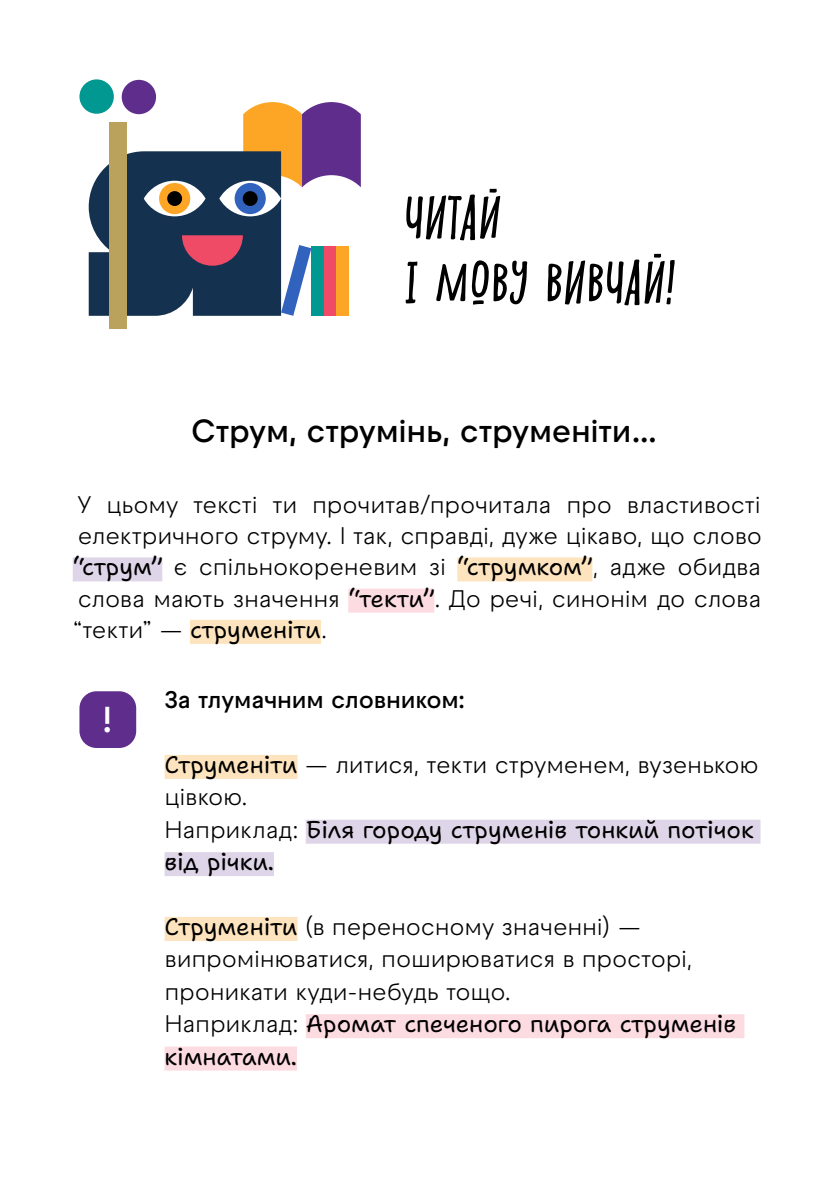
<style>
.page{position:relative;width:840px;height:1191px;background:#fff}
.page>*{position:absolute;margin:0;border:0;box-sizing:border-box;transform-origin:0 0}
.t1{font:italic 52px/65px "Shnobel";letter-spacing:-.02em;color:#000}
.t2{font:600 36px "Raptor V3 Premium";color:#fff}
.t3{font:600 32px "Raptor V3 Premium";letter-spacing:-.01em;color:#000}
.t4{font:24px/31.2px "Raptor V3 Premium";letter-spacing:-.015em;color:#000}
.t5{font:24px/32.4px "Shantell Sans";letter-spacing:-.005em;color:#000}
.t6{font:600 24px "Raptor V3 Premium";letter-spacing:-.01em;color:#000}
.s1{font-family:"Shantell Sans"}
.s2{font-family:"Raptor V3 Premium"}
</style>
<div class="page">
<div style="left:73px;top:557px;width:89px;height:24px;background:#dfd5e8"></div>
<div style="left:457px;top:557px;width:135px;height:24px;background:#fee4be"></div>
<div style="left:348px;top:588px;width:86px;height:24px;background:#fcdbe1"></div>
<div style="left:190px;top:620px;width:131px;height:24px;background:#fee4be"></div>
<div style="left:109px;top:122px;width:17px;height:207px;background:#baa25d"></div>
<div style="left:79px;top:79px;width:35px;height:35px;background:#009891;border-radius:50%"></div>
<div style="left:122px;top:80px;width:34px;height:34px;background:#5f2d8c;border-radius:50%"></div>
<svg style="left:89px;top:102px;width:271px;height:214px"></svg>
<div style="left:336px;top:246px;width:13px;height:70px;background:#fda625"></div>
<div style="left:164px;top:755px;width:133px;height:24px;background:#fee4be"></div>
<div style="left:305px;top:819px;width:455px;height:24px;background:#dfd5e8"></div>
<div style="left:164px;top:852px;width:110px;height:24px;background:#dfd5e8"></div>
<div style="left:164px;top:917px;width:133px;height:24px;background:#fee4be"></div>
<div style="left:305px;top:1014px;width:439px;height:24px;background:#fcdbe1"></div>
<div style="left:164px;top:1046px;width:133px;height:24px;background:#fcdbe1"></div>
<div style="left:79px;top:691px;width:57px;height:57px;background:#5f2d8c;border-radius:17px"></div>
<h1 class="t1" style="left:403px;top:185px;width:272px">ЧИТАЙ<br>І МОВУ ВИВЧАЙ!</h1>
<h3 class="t3" style="left:191px;top:408px;width:467px">Струм, струмінь, струменіти…</h3>
<p class="t4" style="left:73px;top:489px;width:690px;text-align:justify">У цьому тексті ти прочитав/прочитала про властивості електричного струму. І так, справді, дуже цікаво, що слово <span class="s1">“струм”</span> є спільнокореневим зі <span class="s1">“струмком”</span>, адже обидва слова мають значення <span class="s1">“текти”</span>. До речі, синонім до слова</p>
<p class="t5" style="left:73px;top:613px;width:255px"><span class="s2">“текти” —</span> струменіти<span class="s2">.</span></p>
<h2 class="t2" style="left:102px;top:693px;width:13px">!</h2>
<p class="t6" style="left:164px;top:682px;width:302px">За тлумачним словником:</p>
<p class="t4" style="left:164px;top:748px;width:595px;line-height:32.4px"><span class="s1">Струменіти</span> — литися, текти струменем, вузенькою цівкою.</p>
<p class="t5" style="left:164px;top:813px;width:590px"><span class="s2">Наприклад:</span> Біля городу струменів тонкий потічок від річки.</p>
<p class="t4" style="left:164px;top:910px;width:529px;line-height:32.4px"><span class="s1">Струменіти</span> (в переносному значенні) — випромінюватися, поширюватися в просторі, проникати куди-небудь тощо.</p>
<p class="t5" style="left:164px;top:1007px;width:572px"><span class="s2">Наприклад:</span> Аромат спеченого пирога струменів кімнатами.</p>
</div>
